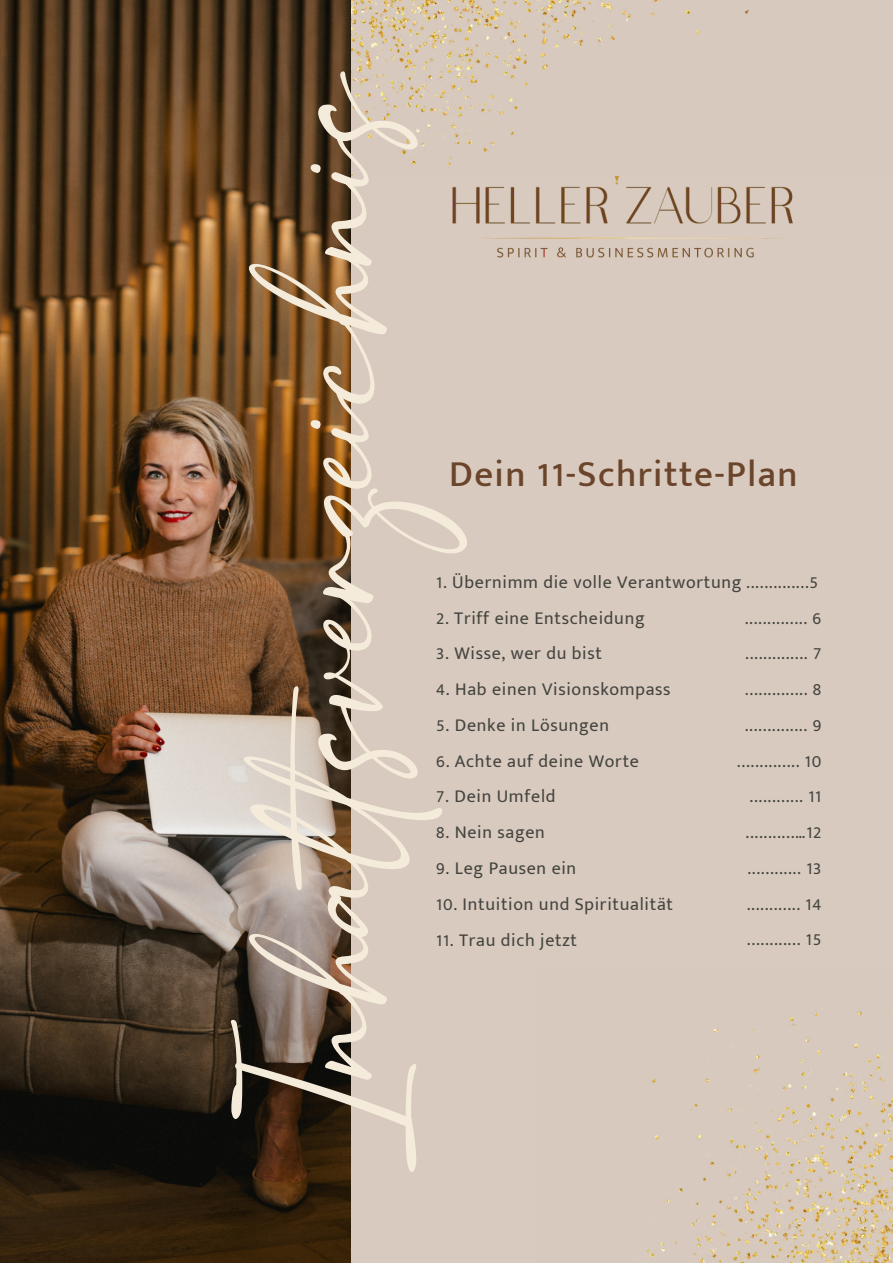
<style>
.page{position:relative;width:893px;height:1264px;background:#fff}
.page>*{position:absolute;margin:0;border:0;box-sizing:border-box;transform-origin:0 0}
.t1{font:222.45px "Girl Boss Script";color:#f4ebda}
.t2{font:500 36.9px "Mukta Mahee";letter-spacing:.04em;color:#6b452b}
.t3{font:18px/35.7px "Mukta Mahee";letter-spacing:.04em;color:#444440}
</style>
<div class="page">
<div style="left:338px;top:0;width:554px;height:1262px;background:#d8cabe"></div>
<img style="left:351px;top:0;width:398px;height:176px">
<img style="left:0;top:0;width:351px;height:1262px">
<img style="left:452px;top:177px;width:341px;height:81px">
<img style="left:647px;top:1010px;width:245px;height:252px">
<h1 class="t1" style="left:174px;top:1153px;width:1092px;rotate:-90deg">Inhaltsverzeichnis</h1>
<h2 class="t2" style="left:449px;top:452px;width:350px">Dein 11-Schritte-Plan</h2>
<p class="t3" style="left:744px;top:564px;width:78px;text-indent:-308px">1. Übernimm die volle Verantwortung ..............5 .............. 6 .............. 7 .............. 8</p>
<p class="t3" style="left:436px;top:599px;width:210px">2. Triff eine Entscheidung</p>
<p class="t3" style="left:436px;top:635px;width:167px">3. Wisse, wer du bist</p>
<p class="t3" style="left:436px;top:671px;width:236px">4. Hab einen Visionskompass</p>
<p class="t3" style="left:436px;top:706px;width:174px">5. Denke in Lösungen</p>
<p class="t3" style="left:737px;top:706px;width:86px;text-align:right">.............. 9 .............. 10 ............ 11 ...........…12 ............ 13 ............ 14 ............ 15</p>
<p class="t3" style="left:436px;top:742px;width:204px">6. Achte auf deine Worte</p>
<p class="t3" style="left:436px;top:778px;width:121px">7. Dein Umfeld</p>
<p class="t3" style="left:436px;top:814px;width:110px">8. Nein sagen</p>
<p class="t3" style="left:436px;top:849px;width:141px">9. Leg Pausen ein</p>
<p class="t3" style="left:436px;top:885px;width:238px">10. Intuition und Spiritualität</p>
<p class="t3" style="left:436px;top:921px;width:142px">11. Trau dich jetzt</p>
</div>
